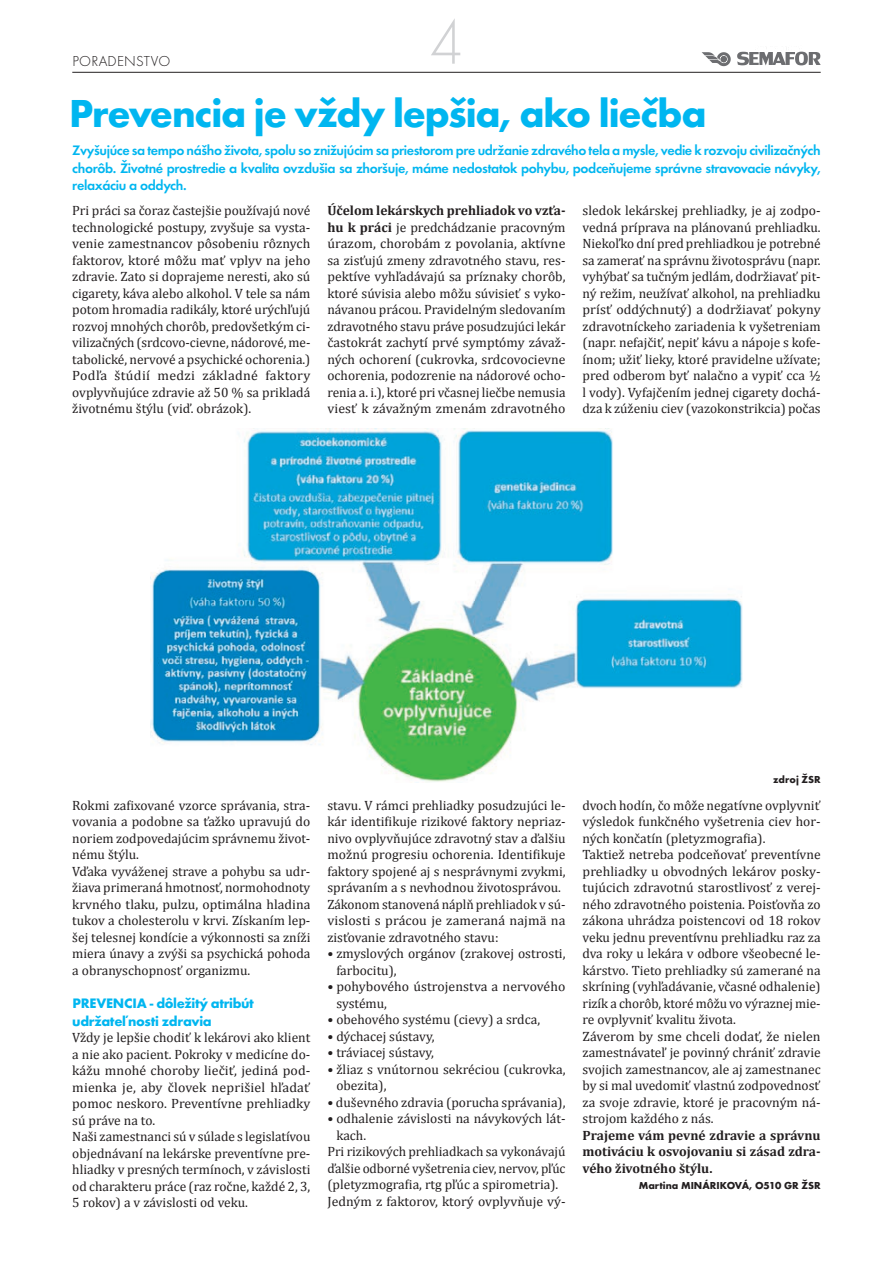
<style>
.page{position:relative;width:893px;height:1263px;background:#fff}
.page>*{position:absolute;margin:0;border:0;box-sizing:border-box;transform-origin:0 0}
.t1{font:66px "Futura TOT Ligh";color:#d1d2d4;scale:.9 1}
.t2{font:700 40.5px "Futura TOT";letter-spacing:-.03em;color:#00b6f0}
.t3{font:15px "Futura TOT Ligh";letter-spacing:.015em;color:#231f20}
.t4{font:600 14.25px/17.2px "Futura TOT";letter-spacing:-.025em;color:#00b6f0;text-align:justify}
.t5{font:700 14.25px/17.2px "Futura TOT";letter-spacing:-.025em;color:#00b6f0}
.t6{font:13.5px/16.5px "Cambria";color:#231f20}
.t7{font:700 13.5px/16.5px "Cambria";color:#231f20;text-align:justify}
.t8{font:700 10.5px "Futura TOT";color:#231f20}
.s1{font-weight:700}
</style>
<div class="page">
<hr style="left:72px;top:72px;width:749px;height:1px;background:#231f20">
<svg style="left:737px;top:51px;width:84px;height:14px"></svg>
<svg style="left:702px;top:52px;width:29px;height:14px"></svg>
<img style="left:151px;top:429px;width:591px;height:354px">
<h1 class="t1" style="left:430px;top:4px;width:38px">4</h1>
<p class="t3" style="left:72px;top:52px;width:100px">PORADENSTVO</p>
<h2 class="t2" style="left:69px;top:89px;width:639px">Prevencia je vždy lepšia, ako liečba</h2>
<p class="t4" style="left:72px;top:142px;width:750px">Zvyšujúce sa tempo nášho života, spolu so znižujúcim sa priestorom pre udržanie zdravého tela a mysle, vedie k rozvoju civilizačných chorôb. Životné prostredie a kvalita ovzdušia sa zhoršuje, máme nedostatok pohybu, podceňujeme správne stravovacie návyky, relaxáciu a oddych.</p>
<p class="t6" style="left:72px;top:203px;width:240px;text-align:justify">Pri práci sa čoraz častejšie používajú nové technologické postupy, zvyšuje sa vysta&shy;venie zamestnancov pôsobeniu rôznych faktorov, ktoré môžu mať vplyv na jeho zdravie. Zato si doprajeme neresti, ako sú cigarety, káva alebo alkohol. V tele sa nám potom hromadia radikály, ktoré urýchľujú rozvoj mnohých chorôb, predovšetkým ci&shy;vilizačných (srdcovo-cievne, nádorové, me&shy;tabolické, nervové a psychické ochorenia.)<br>Podľa štúdií medzi základné faktory ovplyvňujúce zdravie až 50 % sa prikladá životnému štýlu (viď. obrázok).</p>
<p class="t6" style="left:327px;top:203px;width:240px;text-align:justify"><span class="s1">Účelom lekárskych prehliadok vo vzťa&shy;hu k práci</span> je predchádzanie pracovným úrazom, chorobám z povolania, aktívne sa zisťujú zmeny zdravotného stavu, res&shy;pektíve vyhľadávajú sa príznaky chorôb, ktoré súvisia alebo môžu súvisieť s vyko&shy;návanou prácou. Pravidelným sledovaním zdravotného stavu práve posudzujúci lekár častokrát zachytí prvé symptómy závaž&shy;ných ochorení (cukrovka, srdcovocievne ochorenia, podozrenie na nádorové ocho&shy;renia a. i.), ktoré pri včasnej liečbe nemusia viesť k závažným zmenám zdravotného</p>
<p class="t6" style="left:583px;top:203px;width:240px;text-align:justify">sledok lekárskej prehliadky, je aj zodpo&shy;vedná príprava na plánovanú prehliadku.<br>Niekoľko dní pred prehliadkou je potrebné sa zamerať na správnu životosprávu (napr. vyhýbať sa tučným jedlám, dodržiavať pit&shy;ný režim, neužívať alkohol, na prehliadku prísť oddýchnutý) a dodržiavať pokyny zdravotníckeho zariadenia k vyšetreniam (napr. nefajčiť, nepiť kávu a nápoje s kofe&shy;ínom; užiť lieky, ktoré pravidelne užívate; pred odberom byť nalačno a vypiť cca ½ l vody). Vyfajčením jednej cigarety dochá&shy;dza k zúženiu ciev (vazokonstrikcia) počas</p>
<p class="t6" style="left:72px;top:797px;width:240px">Rokmi zafixované vzorce správania, stra&shy;vovania a podobne sa ťažko upravujú do noriem zodpovedajúcim správnemu život&shy;nému štýlu.<br>Vďaka vyváženej strave a pohybu sa udr&shy;žiava primeraná hmotnosť, normohodnoty krvného tlaku, pulzu, optimálna hladina tukov a cholesterolu v krvi. Získaním lep&shy;šej telesnej kondície a výkonnosti sa zníži miera únavy a zvýši sa psychická pohoda a obranyschopnosť organizmu.</p>
<p class="t5" style="left:72px;top:995px;width:183px">PREVENCIA - dôležitý atribút udržateľnosti zdravia</p>
<p class="t6" style="left:72px;top:1029px;width:240px">Vždy je lepšie chodiť k lekárovi ako klient a nie ako pacient. Pokroky v medicíne do&shy;kážu mnohé choroby liečiť, jediná pod&shy;mienka je, aby človek neprišiel hľadať pomoc neskoro. Preventívne prehliadky sú práve na to.<br>Naši zamestnanci sú v súlade s legislatívou objednávaní na lekárske preventívne pre&shy;hliadky v presných termínoch, v závislosti od charakteru práce (raz ročne, každé 2, 3, 5 rokov) a v závislosti od veku.</p>
<p class="t6" style="left:327px;top:797px;width:240px">stavu. V rámci prehliadky posudzujúci le&shy;kár identifikuje rizikové faktory nepriaz&shy;nivo ovplyvňujúce zdravotný stav a ďalšiu možnú progresiu ochorenia. Identifikuje faktory spojené aj s nesprávnymi zvykmi, správaním a s nevhodnou životosprávou.<br>Zákonom stanovená náplň prehliadok v sú&shy;vislosti s prácou je zameraná najmä na zisťovanie zdravotného stavu:</p>
<p class="t6" style="left:336px;top:945px;width:231px;text-indent:-9px">• zmyslových orgánov (zrakovej ostrosti, farbocitu),</p>
<p class="t6" style="left:336px;top:978px;width:231px;text-indent:-9px">• pohybového ústrojenstva a nervového systému,</p>
<p class="t6" style="left:327px;top:1011px;width:214px">• obehového systému (cievy) a srdca,</p>
<p class="t6" style="left:327px;top:1028px;width:109px">• dýchacej sústavy,</p>
<p class="t6" style="left:327px;top:1044px;width:108px">• tráviacej sústavy,</p>
<p class="t6" style="left:336px;top:1061px;width:231px;text-indent:-9px">• žliaz s vnútornou sekréciou (cukrovka, obezita),</p>
<p class="t6" style="left:327px;top:1094px;width:240px">• duševného zdravia (porucha správania),</p>
<p class="t6" style="left:327px;top:1110px;width:240px">• odhalenie závislosti na návykových lát-</p>
<p class="t6" style="left:336px;top:1127px;width:31px">kach.</p>
<p class="t6" style="left:327px;top:1143px;width:240px">Pri rizikových prehliadkach sa vykonávajú</p>
<p class="t6" style="left:327px;top:1160px;width:240px">ďalšie odborné vyšetrenia ciev, nervov, pľúc</p>
<p class="t6" style="left:327px;top:1176px;width:232px">(pletyzmografia, rtg pľúc a spirometria).</p>
<p class="t6" style="left:327px;top:1193px;width:240px">Jedným z faktorov, ktorý ovplyvňuje vý-</p>
<p class="t8" style="left:773px;top:773px;width:49px">zdroj ŽSR</p>
<p class="t6" style="left:583px;top:797px;width:240px">dvoch hodín, čo môže negatívne ovplyvniť výsledok funkčného vyšetrenia ciev hor&shy;ných končatín (pletyzmografia).<br>Taktiež netreba podceňovať preventívne prehliadky u obvodných lekárov posky&shy;tujúcich zdravotnú starostlivosť z verej&shy;ného zdravotného poistenia. Poisťovňa zo zákona uhrádza poistencovi od 18 rokov veku jednu preventívnu prehliadku raz za dva roky u lekára v odbore všeobecné le&shy;kárstvo. Tieto prehliadky sú zamerané na skríning (vyhľadávanie, včasné odhalenie) rizík a chorôb, ktoré môžu vo výraznej mie&shy;re ovplyvniť kvalitu života.<br>Záverom by sme chceli dodať, že nielen zamestnávateľ je povinný chrániť zdravie svojich zamestnancov, ale aj zamestnanec by si mal uvedomiť vlastnú zodpovednosť za svoje zdravie, ktoré je pracovným ná&shy;strojom každého z nás.</p>
<p class="t7" style="left:583px;top:1126px;width:240px">Prajeme vám pevné zdravie a správnu motiváciu k osvojovaniu si zásad zdra&shy;vého životného štýlu.</p>
<p class="t8" style="left:639px;top:1179px;width:183px">Martina MINÁRIKOVÁ, O510 GR ŽSR</p>
</div>
